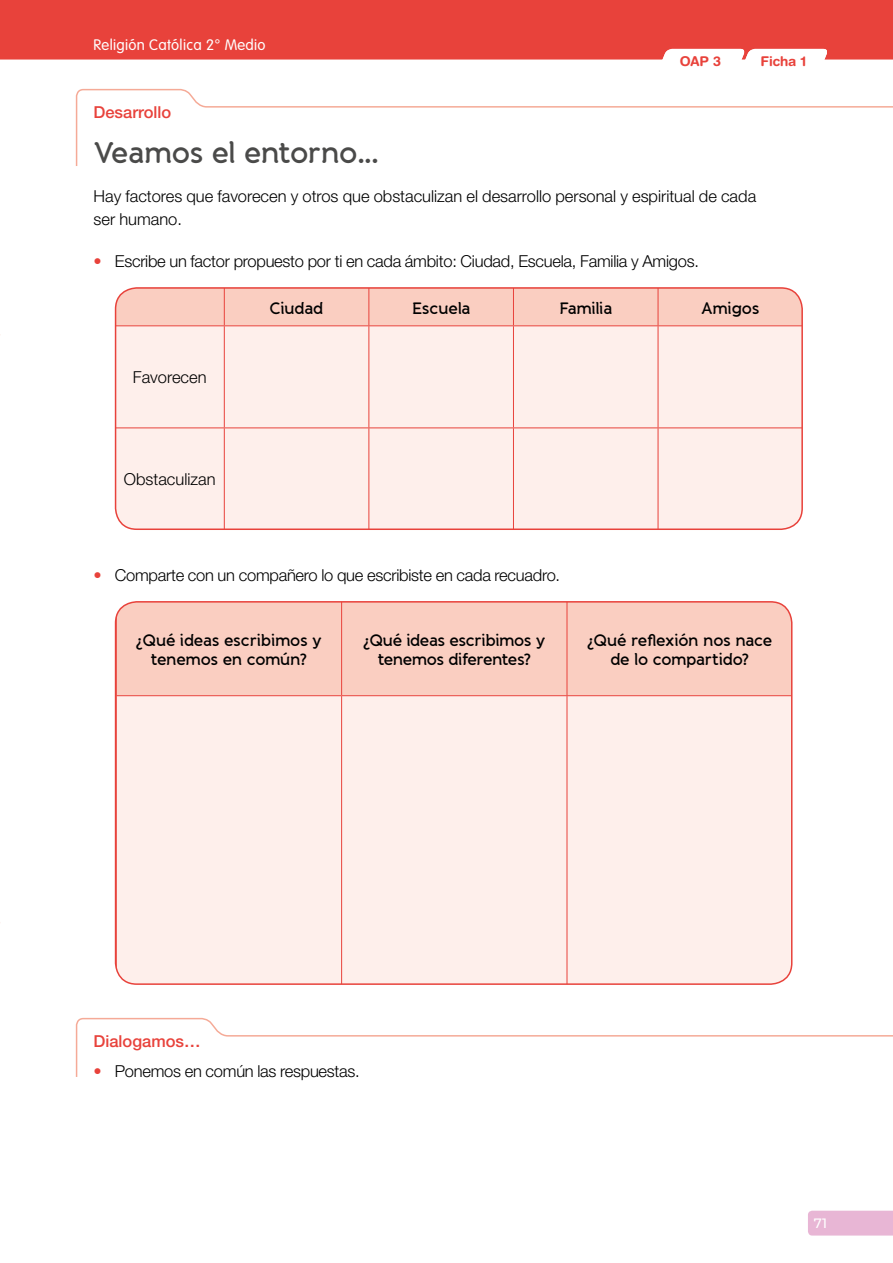
<style>
.page{position:relative;width:893px;height:1263px;background:#fff}
.page>*{position:absolute;margin:0;border:0;box-sizing:border-box;transform-origin:0 0}
.t1{font:600 30px "Banda";letter-spacing:-.02em;color:#4a4a49}
.t2{font:300 16.5px/22.5px "Helvetica Neue LT Std";letter-spacing:-.015em;color:#000}
.t3{font:600 16.5px/19.8px "Banda";letter-spacing:-.02em;color:#000;text-align:center}
.t4{font:500 16.5px "Helvetica Neue LT Std";color:#e8423b}
.t5{font:15px "VAG Rounded Cons Light";letter-spacing:.02em;color:#fff}
.t6{font:700 13.5px "Helvetica Rounded LT Std";color:#e8423b}
.t7{font:500 13.5px "Montserrat";color:#fff}
.s1{color:#e8423b}
</style>
<div class="page">
<div style="left:808px;top:1211px;width:85px;height:24px;background:#e8b6d5"></div>
<div style="left:0;top:0;width:893px;height:60px;background:#e8423b"></div>
<svg style="left:649px;top:49px;width:180px;height:11px"></svg>
<div style="left:117px;top:289px;width:683px;height:36px;background:#facec1"></div>
<div style="left:117px;top:326px;width:685px;height:203px;background:#feefeb"></div>
<hr style="left:116px;top:288px;width:108px;height:1px;background:#e8423b">
<hr style="left:116px;top:288px;width:1px;height:37px;background:#e8423b">
<hr style="left:224px;top:288px;width:1px;height:37px;background:#e8423b">
<hr style="left:368px;top:288px;width:1px;height:37px;background:#e8423b">
<hr style="left:513px;top:288px;width:1px;height:37px;background:#e8423b">
<hr style="left:658px;top:288px;width:144px;height:1px;background:#e8423b">
<hr style="left:658px;top:288px;width:1px;height:37px;background:#e8423b">
<hr style="left:802px;top:288px;width:1px;height:37px;background:#e8423b">
<hr style="left:116px;top:325px;width:108px;height:1px;background:#e8423b">
<hr style="left:224px;top:325px;width:145px;height:1px;background:#e8423b">
<hr style="left:369px;top:325px;width:144px;height:1px;background:#e8423b">
<hr style="left:513px;top:325px;width:145px;height:1px;background:#e8423b">
<hr style="left:658px;top:325px;width:144px;height:1px;background:#e8423b">
<hr style="left:116px;top:427px;width:108px;height:1px;background:#e8423b">
<hr style="left:224px;top:427px;width:145px;height:1px;background:#e8423b">
<hr style="left:369px;top:427px;width:144px;height:1px;background:#e8423b">
<hr style="left:513px;top:427px;width:145px;height:1px;background:#e8423b">
<hr style="left:658px;top:427px;width:144px;height:1px;background:#e8423b">
<hr style="left:116px;top:530px;width:108px;height:1px;background:#e8423b">
<hr style="left:224px;top:530px;width:145px;height:1px;background:#e8423b">
<hr style="left:369px;top:530px;width:144px;height:1px;background:#e8423b">
<hr style="left:513px;top:530px;width:145px;height:1px;background:#e8423b">
<hr style="left:658px;top:530px;width:144px;height:1px;background:#e8423b">
<hr style="left:224px;top:326px;width:1px;height:101px;background:#e8423b">
<hr style="left:368px;top:326px;width:1px;height:101px;background:#e8423b">
<hr style="left:513px;top:326px;width:1px;height:101px;background:#e8423b">
<hr style="left:658px;top:326px;width:1px;height:101px;background:#e8423b">
<hr style="left:116px;top:428px;width:1px;height:101px;background:#e8423b">
<hr style="left:224px;top:428px;width:1px;height:101px;background:#e8423b">
<hr style="left:368px;top:428px;width:1px;height:101px;background:#e8423b">
<hr style="left:513px;top:428px;width:1px;height:101px;background:#e8423b">
<hr style="left:658px;top:428px;width:1px;height:101px;background:#e8423b">
<hr style="left:802px;top:428px;width:1px;height:101px;background:#e8423b">
<div style="left:115px;top:287px;width:688px;height:243px;border:2px solid #e8423b;border-radius:21px"></div>
<div style="left:117px;top:603px;width:675px;height:92px;background:#facec1"></div>
<div style="left:117px;top:696px;width:675px;height:288px;background:#feefeb"></div>
<hr style="left:116px;top:602px;width:226px;height:1px;background:#e8423b">
<hr style="left:116px;top:602px;width:1px;height:93px;background:#e8423b">
<hr style="left:116px;top:695px;width:226px;height:1px;background:#e8423b">
<hr style="left:342px;top:695px;width:225px;height:1px;background:#e8423b">
<hr style="left:567px;top:695px;width:225px;height:1px;background:#e8423b">
<hr style="left:116px;top:696px;width:1px;height:288px;background:#e8423b">
<hr style="left:341px;top:696px;width:1px;height:288px;background:#e8423b">
<hr style="left:567px;top:696px;width:1px;height:288px;background:#e8423b">
<hr style="left:341px;top:602px;width:1px;height:93px;background:#e8423b">
<hr style="left:792px;top:696px;width:1px;height:288px;background:#e8423b">
<hr style="left:567px;top:602px;width:225px;height:1px;background:#e8423b">
<hr style="left:567px;top:602px;width:1px;height:93px;background:#e8423b">
<hr style="left:792px;top:602px;width:1px;height:93px;background:#e8423b">
<div style="left:115px;top:601px;width:677px;height:384px;border:2px solid #e8423b;border-radius:21px"></div>
<svg style="left:75px;top:88px;width:818px;height:78px"></svg>
<svg style="left:75px;top:1017px;width:818px;height:60px"></svg>
<p class="t5" style="left:94px;top:36px;width:174px">Religión Católica 2° Medio</p>
<p class="t6" style="left:680px;top:53px;width:43px">OAP 53</p>
<p class="t6" style="left:760px;top:53px;width:47px">Ficha 1</p>
<p class="t4" style="left:94px;top:102px;width:79px">Desarrollo</p>
<h1 class="t1" style="left:94px;top:134px;width:287px">Veamos el entorno…</h1>
<p class="t2" style="left:94px;top:185px;width:664px">Hay factores que favorecen y otros que obstaculizan el desarrollo personal y espiritual de cada ser humano.</p>
<p class="t2" style="left:94px;top:249px;width:607px"><span class="s1">•</span> Escribe un factor propuesto por ti en cada ámbito: Ciudad, Escuela, Familia y Amigos.</p>
<p class="t3" style="left:270px;top:298px;width:56px">Ciudad</p>
<p class="t3" style="left:412px;top:298px;width:61px">Escuela</p>
<p class="t3" style="left:559px;top:298px;width:55px">Familia</p>
<p class="t3" style="left:701px;top:298px;width:60px">Amigos</p>
<p class="t2" style="left:133px;top:365px;width:75px">Favorecen</p>
<p class="t2" style="left:124px;top:467px;width:93px">Obstaculizan</p>
<p class="t2" style="left:94px;top:563px;width:468px"><span class="s1">•</span> Comparte con un compañero lo que escribiste en cada recuadro.</p>
<p class="t3" style="left:136px;top:630px;width:187px">¿Qué ideas escribimos y tenemos en común?</p>
<p class="t3" style="left:363px;top:630px;width:184px">¿Qué ideas escribimos y tenemos diferentes?</p>
<p class="t3" style="left:587px;top:630px;width:187px">¿Qué reflexión nos nace de lo compartido?</p>
<p class="t4" style="left:94px;top:1031px;width:108px">Dialogamos…</p>
<p class="t2" style="left:94px;top:1059px;width:268px"><span class="s1">•</span> Ponemos en común las respuestas.</p>
<p class="t7" style="left:814px;top:1213px;width:15px">71</p>
</div>
